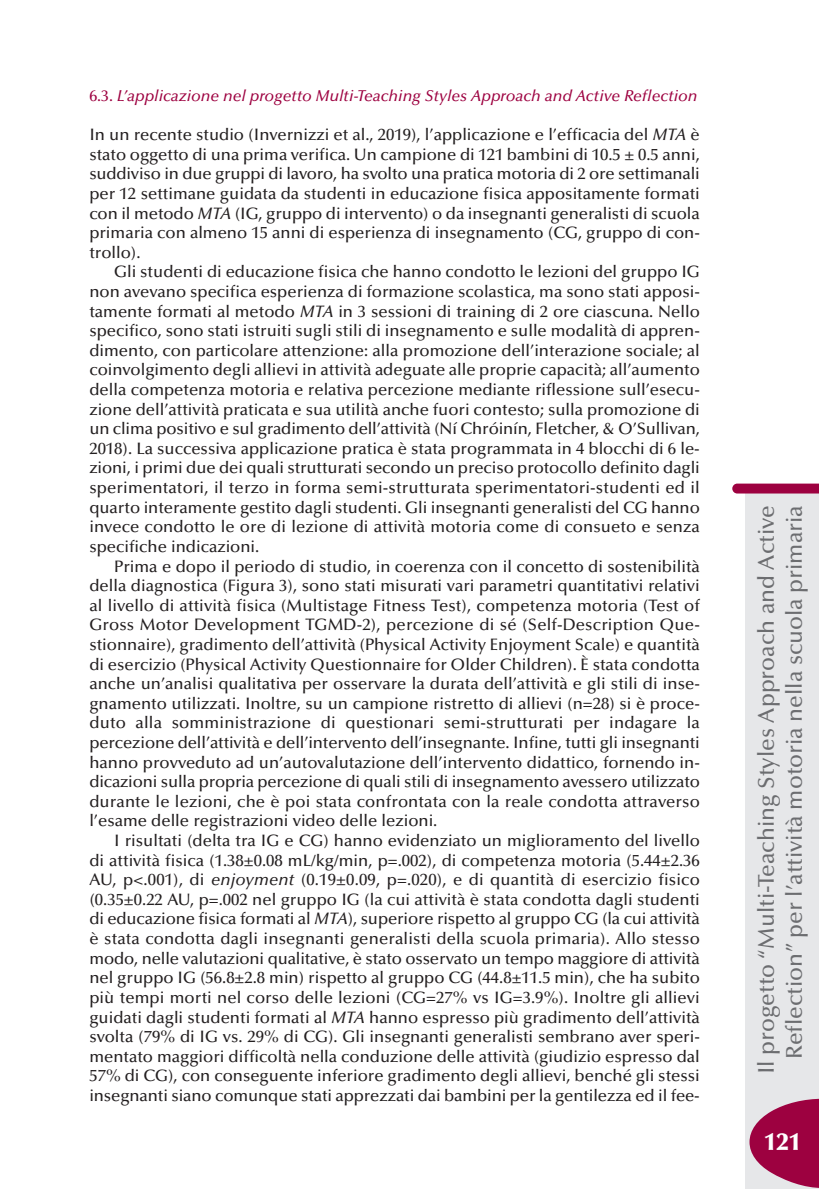
<style>
.page{position:relative;width:819px;height:1191px;background:#fff}
.page>*{position:absolute;margin:0;border:0;box-sizing:border-box;transform-origin:0 0}
.t1{font:900 24.5px "Optima";color:#fff}
.t2{font:500 22.75px/28px "Optima";color:#6c6d70;text-align:right}
.t3{font:500 16.62px/19.6px "Optima";color:#231f20;text-align:justify}
.t4{font:italic 500 15.75px "Optima";color:#9d0140}
.s1{font-style:normal}
.s2{font-style:italic}
</style>
<div class="page">
<div style="left:745px;top:491px;width:74px;height:697px;background:#e6e7e9"></div>
<svg style="left:732px;top:483px;width:87px;height:10px"></svg>
<svg style="left:749px;top:1098px;width:70px;height:90px"></svg>
<p class="t4" style="left:89px;top:90px;width:609px"><span class="s1">6.3.</span> L’applicazione nel progetto Multi-Teaching Styles Approach and Active Reflection</p>
<p class="t3" style="left:89px;top:126px;width:612px">In un recente studio (Invernizzi et al., 2019), l’applicazione e l’efficacia del <span class="s2">MTA</span> è stato oggetto di una prima verifica. Un campione di 121 bambini di 10.5 ± 0.5 anni, suddiviso in due gruppi di lavoro, ha svolto una pratica motoria di 2 ore settimanali per 12 settimane guidata da studenti in educazione fisica appositamente formati con il metodo <span class="s2">MTA</span> (IG, gruppo di intervento) o da insegnanti generalisti di scuola primaria con almeno 15 anni di esperienza di insegnamento (CG, gruppo di con&shy;trollo).</p>
<p class="t3" style="left:89px;top:264px;width:612px;text-indent:25px">Gli studenti di educazione fisica che hanno condotto le lezioni del gruppo IG non avevano specifica esperienza di formazione scolastica, ma sono stati apposi&shy;tamente formati al metodo <span class="s2">MTA</span> in 3 sessioni di training di 2 ore ciascuna. Nello specifico, sono stati istruiti sugli stili di insegnamento e sulle modalità di appren&shy;dimento, con particolare attenzione: alla promozione dell’interazione sociale; al coinvolgimento degli allievi in attività adeguate alle proprie capacità; all’aumento della competenza motoria e relativa percezione mediante riflessione sull’esecu&shy;zione dell’attività praticata e sua utilità anche fuori contesto; sulla promozione di un clima positivo e sul gradimento dell’attività (Ní Chróinín, Fletcher, &amp; O’Sullivan, 2018). La successiva applicazione pratica è stata programmata in 4 blocchi di 6 le&shy;zioni, i primi due dei quali strutturati secondo un preciso protocollo definito dagli sperimentatori, il terzo in forma semi-strutturata sperimentatori-studenti ed il quarto interamente gestito dagli studenti. Gli insegnanti generalisti del CG hanno invece condotto le ore di lezione di attività motoria come di consueto e senza specifiche indicazioni.</p>
<p class="t3" style="left:89px;top:558px;width:612px;text-indent:25px">Prima e dopo il periodo di studio, in coerenza con il concetto di sostenibilità della diagnostica (Figura 3), sono stati misurati vari parametri quantitativi relativi al livello di attività fisica (Multistage Fitness Test), competenza motoria (Test of Gross Motor Development TGMD-2), percezione di sé (Self-Description Que&shy;stionnaire), gradimento dell’attività (Physical Activity Enjoyment Scale) e quantità di esercizio (Physical Activity Questionnaire for Older Children). È stata condotta anche un’analisi qualitativa per osservare la durata dell’attività e gli stili di inse&shy;gnamento utilizzati. Inoltre, su un campione ristretto di allievi (n=28) si è proce&shy;duto alla somministrazione di questionari semi-strutturati per indagare la percezione dell’attività e dell’intervento dell’insegnante. Infine, tutti gli insegnanti hanno provveduto ad un’autovalutazione dell’intervento didattico, fornendo in&shy;dicazioni sulla propria percezione di quali stili di insegnamento avessero utilizzato durante le lezioni, che è poi stata confrontata con la reale condotta attraverso l’esame delle registrazioni video delle lezioni.</p>
<p class="t3" style="left:89px;top:832px;width:612px;text-indent:25px">I risultati (delta tra IG e CG) hanno evidenziato un miglioramento del livello di attività fisica (1.38±0.08 mL/kg/min, p=.002), di competenza motoria (5.44±2.36<br>AU, p&lt;.001), di <span class="s2">enjoyment</span> (0.19±0.09, p=.020), e di quantità di esercizio fisico (0.35±0.22 AU, p=.002 nel gruppo IG (la cui attività è stata condotta dagli studenti di educazione fisica formati al <span class="s2">MTA</span>), superiore rispetto al gruppo CG (la cui attività è stata condotta dagli insegnanti generalisti della scuola primaria). Allo stesso modo, nelle valutazioni qualitative, è stato osservato un tempo maggiore di attività nel gruppo IG (56.8±2.8 min) rispetto al gruppo CG (44.8±11.5 min), che ha subito più tempi morti nel corso delle lezioni (CG=27% vs IG=3.9%). Inoltre gli allievi guidati dagli studenti formati al <span class="s2">MTA</span> hanno espresso più gradimento dell’attività svolta (79% di IG vs. 29% di CG). Gli insegnanti generalisti sembrano aver speri&shy;mentato maggiori difficoltà nella conduzione delle attività (giudizio espresso dal 57% di CG), con conseguente inferiore gradimento degli allievi, benché gli stessi insegnanti siano comunque stati apprezzati dai bambini per la gentilezza ed il fee-</p>
<h2 class="t2" style="left:754px;top:1074px;width:570px;rotate:-90deg">Il progetto “Multi-Teaching Styles Approach and Active<br>Reflection” per l’attività motoria nella scuola primaria</h2>
<h1 class="t1" style="left:764px;top:1131px;width:38px">121</h1>
</div>
